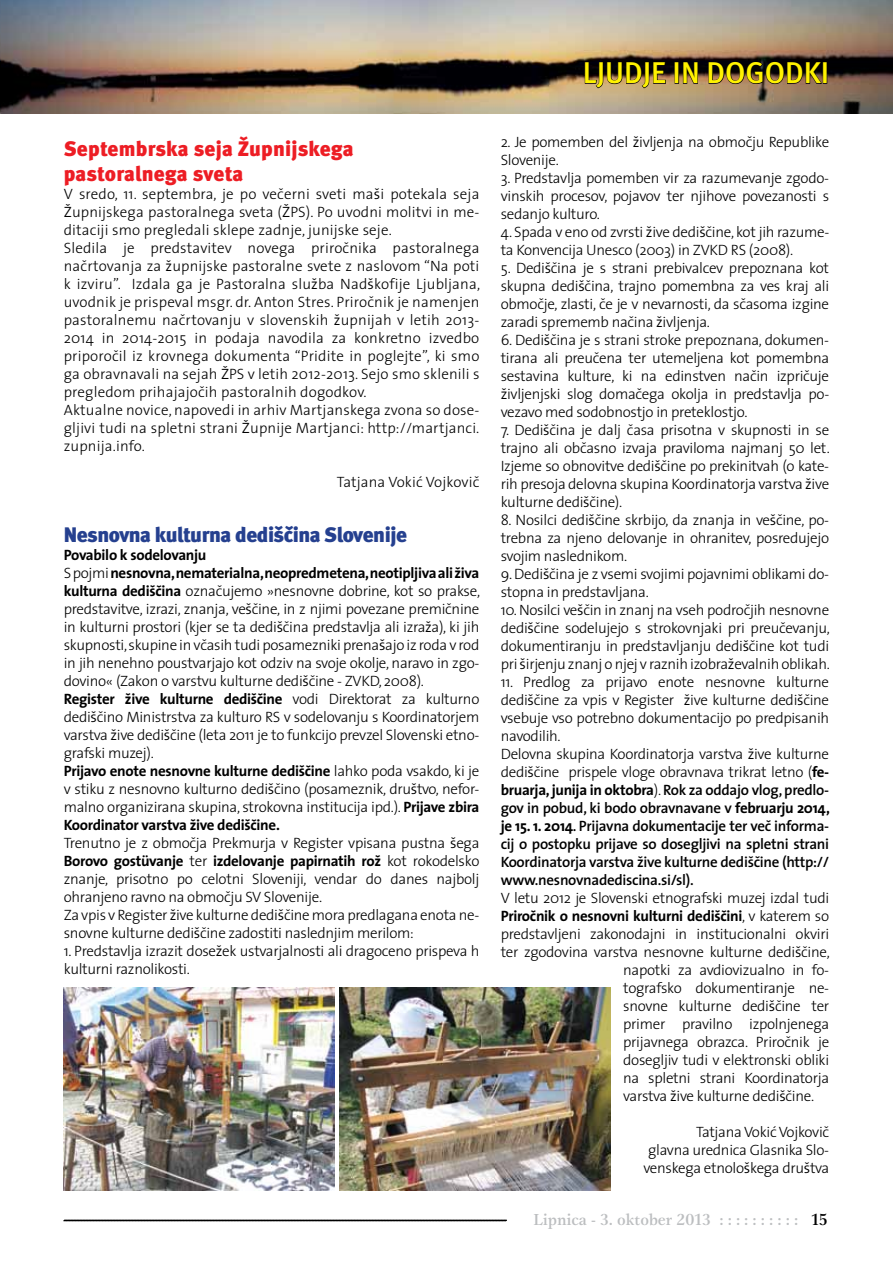
<style>
.page{position:relative;width:893px;height:1263px;background:#fff}
.page>*{position:absolute;margin:0;border:0;box-sizing:border-box;transform-origin:0 0}
.t1{font:30px "Meta Medium CE";color:#fff200}
.t2{font:21px/25.2px "Meta Black CELF";letter-spacing:.005em;color:#ed1d24}
.t3{font:21px "Meta Black CELF";letter-spacing:-.025em;color:#25408f}
.t4{font:500 16.5px "Gamma Itc TEE";color:#bcbec0}
.t5{font:300 15px/18px "The Sans OT";letter-spacing:-.02em;color:#000}
.t6{font:300 15px/18px "The Sans OT";letter-spacing:.01em;color:#000}
.t7{font:700 15px "The Sans OT";letter-spacing:-.02em;color:#000}
.s1{font-weight:700}
.s2{font-weight:600}
.s3{font-weight:300}
.s4{color:#000}
</style>
<div class="page">
<img style="left:0;top:0;width:893px;height:114px">
<svg style="left:63px;top:1219px;width:444px;height:2px"></svg>
<svg style="left:584px;top:62px;width:82px;height:27px;background:#4f3f2d"></svg>
<div style="left:675px;top:62px;width:4px;height:22px;border:1px solid #000"></div>
<svg style="left:683px;top:0;width:15px;height:84px"></svg>
<svg style="left:708px;top:61px;width:114px;height:23px;background:#31231c"></svg>
<div style="left:823px;top:62px;width:4px;height:22px;border:1px solid #000"></div>
<img style="left:340px;top:988px;width:270px;height:203px">
<img style="left:64px;top:988px;width:270px;height:203px">
<h2 class="t2" style="left:64px;top:135px;width:291px">Septembrska seja Župnijskega pastoralnega sveta</h2>
<p class="t6" style="left:64px;top:184px;width:418px">V sredo, 11. septembra, je po večerni sveti maši potekala seja Župnijskega pastoralnega sveta (ŽPS). Po uvodni molitvi in me&shy;ditaciji smo pregledali sklepe zadnje, junijske seje.<br>Sledila je predstavitev novega priročnika pastoralnega načrtovanja za župnijske pastoralne svete z naslovom “Na poti k izviru”. Izdala ga je Pastoralna služba Nadškofije Ljubljana, uvodnik je prispeval msgr. dr. Anton Stres. Priročnik je namenjen pastoralnemu načrtovanju v slovenskih župnijah v letih 2013- 2014 in 2014-2015 in podaja navodila za konkretno izvedbo priporočil iz krovnega dokumenta “Pridite in poglejte”, ki smo ga obravnavali na sejah ŽPS v letih 2012-2013. Sejo smo sklenili s pregledom prihajajočih pastoralnih dogodkov.<br>Aktualne novice, napovedi in arhiv Martjanskega zvona so dose&shy;gljivi tudi na spletni strani Župnije Martjanci: http://martjanci. zupnija.info.</p>
<p class="t6" style="left:337px;top:472px;width:144px">Tatjana Vokić Vojkovič</p>
<h2 class="t3" style="left:64px;top:522px;width:345px">Nesnovna kulturna dediščina Slovenije</h2>
<p class="t5" style="left:64px;top:545px;width:418px"><span class="s1">Povabilo k sodelovanju<br></span>S pojmi <span class="s1">nesnovna, nematerialna, neopredmetena, neotipljiva ali živa kulturna dediščina</span> označujemo »nesnovne dobrine, kot so prakse, predstavitve, izrazi, znanja, veščine, in z njimi povezane premičnine in kulturni prostori (kjer se ta dediščina predstavlja ali izraža), ki jih skupnosti, skupine in včasih tudi posamezniki prenašajo iz roda v rod in jih nenehno poustvarjajo kot odziv na svoje okolje, naravo in zgo&shy;dovino« (Zakon o varstvu kulturne dediščine - ZVKD, 2008).<br><span class="s1">Register žive kulturne dediščine</span> vodi Direktorat za kulturno dediščino Ministrstva za kulturo RS v sodelovanju s Koordinatorjem varstva žive dediščine (leta 2011 je to funkcijo prevzel Slovenski etno&shy;grafski muzej).<br><span class="s1">Prijavo enote nesnovne kulturne dediščine</span> lahko poda vsakdo, ki je v stiku z nesnovno kulturno dediščino (posameznik, društvo, nefor&shy;malno organizirana skupina, strokovna institucija ipd.). <span class="s1">Prijave zbira Koordinator varstva žive dediščine.</span></p>
<p class="t5" style="left:64px;top:833px;width:417px">Trenutno je z območja Prekmurja v Register vpisana pustna šega <span class="s1">Borovo gostüvanje</span> ter <span class="s1">izdelovanje papirnatih rož</span> kot rokodelsko znanje, prisotno po celotni Sloveniji, vendar do danes najbolj ohranjeno ravno na območju SV Slovenije.<br>Za vpis v Register žive kulturne dediščine mora predlagana enota ne&shy;snovne kulturne dediščine zadostiti naslednjim merilom:</p>
<p class="t5" style="left:64px;top:941px;width:417px">1. Predstavlja izrazit dosežek ustvarjalnosti ali dragoceno prispeva h kulturni raznolikosti.</p>
<h1 class="t1" style="left:583px;top:54px;width:248px">LJUDJE IN DOGODKI</h1>
<p class="t5" style="left:501px;top:132px;width:330px">2. Je pomemben del življenja na območju Republike<br>Slovenije.</p>
<p class="t5" style="left:501px;top:168px;width:330px;text-align:justify">3. Predstavlja pomemben vir za razumevanje zgodo&shy;vinskih procesov, pojavov ter njihove povezanosti s sedanjo kulturo.</p>
<p class="t5" style="left:501px;top:222px;width:330px">4. Spada v eno od zvrsti žive dediščine, kot jih razume&shy;ta Konvencija Unesco (2003) in ZVKD RS (2008).</p>
<p class="t5" style="left:501px;top:258px;width:330px;text-align:justify">5. Dediščina je s strani prebivalcev prepoznana kot skupna dediščina, trajno pomembna za ves kraj ali območje, zlasti, če je v nevarnosti, da sčasoma izgine zaradi sprememb načina življenja.</p>
<p class="t5" style="left:501px;top:330px;width:330px;text-align:justify">6. Dediščina je s strani stroke prepoznana, dokumen&shy;tirana ali preučena ter utemeljena kot pomembna sestavina kulture, ki na edinstven način izpričuje življenjski slog domačega okolja in predstavlja po&shy;vezavo med sodobnostjo in preteklostjo.</p>
<p class="t5" style="left:501px;top:420px;width:331px;text-align:justify">7. Dediščina je dalj časa prisotna v skupnosti in se trajno ali občasno izvaja praviloma najmanj 50 let.<br>Izjeme so obnovitve dediščine po prekinitvah (o kate&shy;rih presoja delovna skupina Koordinatorja varstva žive kulturne dediščine).</p>
<p class="t5" style="left:501px;top:510px;width:330px;text-align:justify">8. Nosilci dediščine skrbijo, da znanja in veščine, po&shy;trebna za njeno delovanje in ohranitev, posredujejo svojim naslednikom.</p>
<p class="t5" style="left:501px;top:564px;width:330px">9. Dediščina je z vsemi svojimi pojavnimi oblikami do&shy;stopna in predstavljana.</p>
<p class="t5" style="left:501px;top:600px;width:331px;text-align:justify">10. Nosilci veščin in znanj na vseh področjih nesnovne dediščine sodelujejo s strokovnjaki pri preučevanju, dokumentiranju in predstavljanju dediščine kot tudi pri širjenju znanj o njej v raznih izobraževalnih oblikah.</p>
<p class="t5" style="left:501px;top:672px;width:331px">11. Predlog za prijavo enote nesnovne kulturne dediščine za vpis v Register žive kulturne dediščine vsebuje vso potrebno dokumentacijo po predpisanih navodilih.<br>Delovna skupina Koordinatorja varstva žive kulturne dediščine prispele vloge obravnava trikrat letno (<span class="s1">fe&shy;bruarja, junija in oktobra</span>). <span class="s2">Rok za oddajo vlog, predlo&shy;gov in pobud, ki bodo obravnavane v</span> <span class="s1">februarju 2014, je 15. 1. 2014</span><span class="s2">. Prijavna dokumentacije ter več informa&shy;cij o postopku prijave so dosegljivi na spletni strani Koordinatorja varstva žive kulturne dediščine (http:// www.nesnovnadediscina.si/sl).</span></p>
<p class="t5" style="left:501px;top:888px;width:330px">V letu 2012 je Slovenski etnografski muzej izdal tudi</p>
<p class="t7" style="left:501px;top:903px;width:330px">Priročnik o nesnovni kulturni dediščini<span class="s3">, v katerem so</span></p>
<p class="t5" style="left:501px;top:924px;width:330px">predstavljeni zakonodajni in institucionalni okviri</p>
<p class="t5" style="left:501px;top:942px;width:331px">ter zgodovina varstva nesnovne kulturne dediščine,</p>
<p class="t5" style="left:623px;top:960px;width:207px">napotki za avdiovizualno in fo-</p>
<p class="t5" style="left:623px;top:978px;width:207px">tografsko dokumentiranje ne-</p>
<p class="t5" style="left:623px;top:996px;width:207px">snovne kulturne dediščine ter</p>
<p class="t5" style="left:623px;top:1014px;width:207px">primer pravilno izpolnjenega</p>
<p class="t5" style="left:623px;top:1032px;width:207px">prijavnega obrazca. Priročnik je</p>
<p class="t5" style="left:623px;top:1050px;width:207px">dosegljiv tudi v elektronski obliki</p>
<p class="t5" style="left:623px;top:1068px;width:207px">na spletni strani Koordinatorja</p>
<p class="t5" style="left:623px;top:1086px;width:192px">varstva žive kulturne dediščine.</p>
<p class="t5" style="left:643px;top:1122px;width:187px;text-align:right">Tatjana Vokić Vojkovič<br>glavna urednica Glasnika Slo&shy;venskega etnološkega društva</p>
<p class="t4" style="left:533px;top:1209px;width:296px">Lipnica - 3. oktober 2013 : : : : : : : : : : <span class="s4">15</span></p>
</div>
